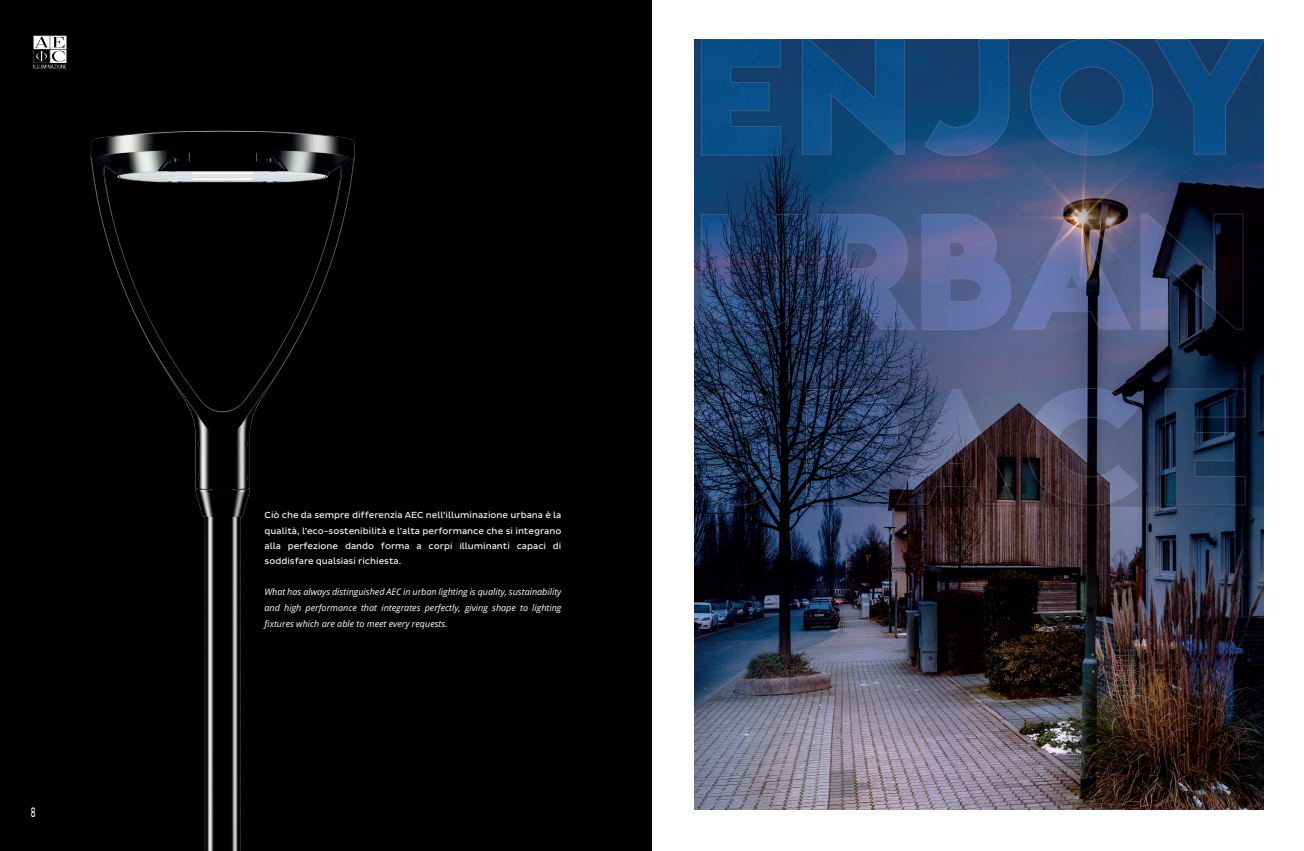
<style>
.page{position:relative;width:1304px;height:851px;background:#fff}
.page>*{position:absolute;margin:0;border:0;box-sizing:border-box;transform-origin:0 0}
.TESTO_PRINCIPALE{font:14px "Pluto Sans";color:#fff;scale:.5 1}
.t1{font:9px/15px "Pluto Sans";color:#fff;text-align:justify}
.t2{font:italic 9px/16px "Open Sans";color:#fff;text-align:justify}
</style>
<div class="page">
<div style="left:0;top:0;width:652px;height:850px;background:#000"></div>
<img style="left:90px;top:130px;width:265px;height:720px">
<img style="left:33px;top:35px;width:34px;height:34px">
<img style="left:695px;top:39px;width:568px;height:770px">
<p class="TESTO_PRINCIPALE" style="left:31px;top:804px;width:11px">8</p>
<p class="t1" style="left:265px;top:508px;width:298px">Ciò che da sempre differenzia AEC nell’illuminazione urbana è la qualità, l’eco-sostenibilità e l’alta performance che si integrano alla perfezione dando forma a corpi illuminanti capaci di soddisfare qualsiasi richiesta.</p>
<p class="t2" style="left:265px;top:583px;width:298px">What has always distinguished AEC in urban lighting is quality, sustainability and high performance that integrates perfectly, giving shape to lighting fixtures which are able to meet every requests.</p>
</div>
